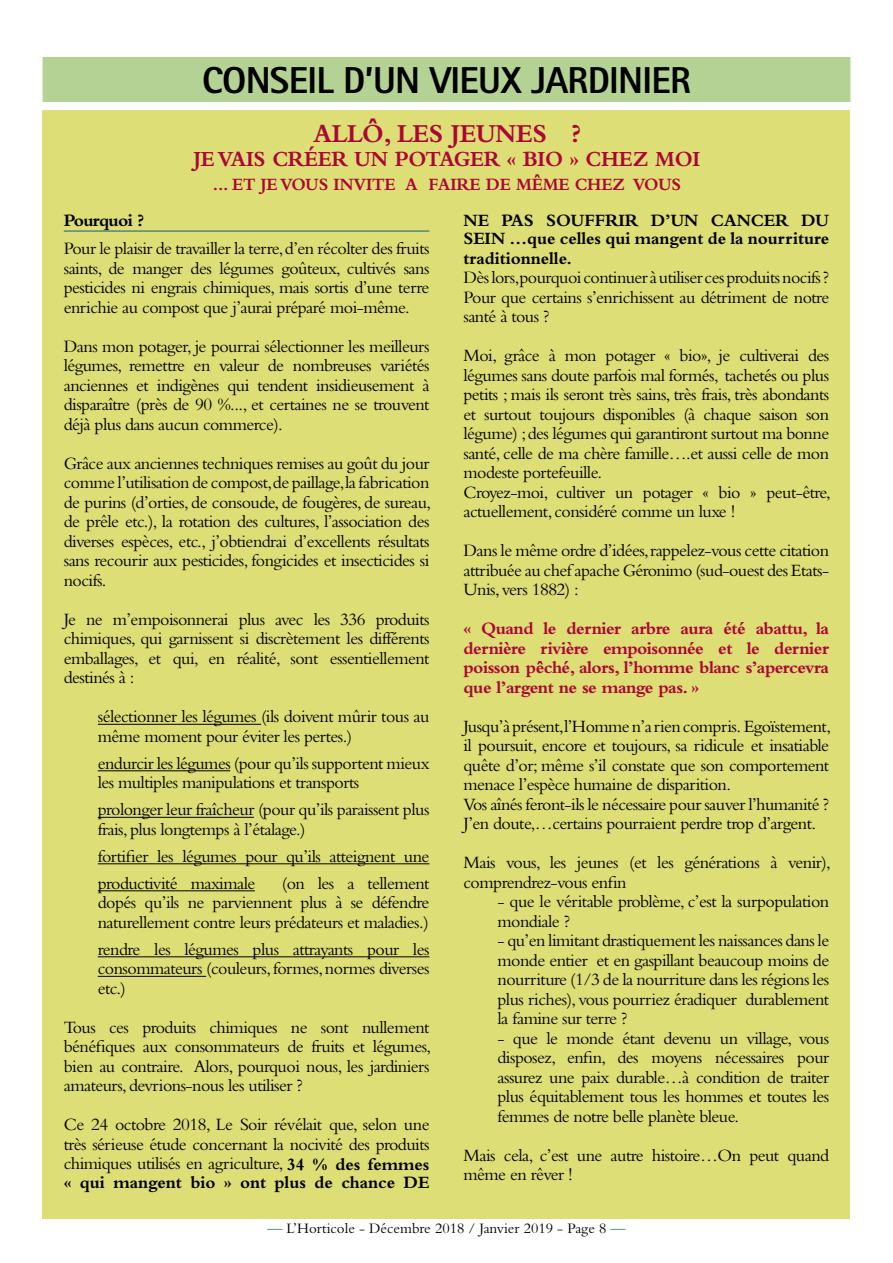
<style>
.page{position:relative;width:893px;height:1263px;background:#fff}
.page>*{position:absolute;margin:0;border:0;box-sizing:border-box;transform-origin:0 0}
.t1{font:800 37.5px "Rotis Sans Serif";letter-spacing:-.02em;color:#000}
.t2{font:700 27px "Bembo";letter-spacing:-.01em;color:#ab0635;scale:.95 1}
.t3{font:700 22.5px "Bembo";letter-spacing:-.01em;color:#ab0635;scale:.95 1}
.t4{font:18px/19.5px "Bembo";letter-spacing:-.03em;color:#000;text-align:justify}
.t5{font:700 18px/19.5px "Bembo";letter-spacing:-.03em;color:#ab0635;text-align:justify}
.t6{font:700 18px/18.8px "Bembo";letter-spacing:-.005em;color:#000;text-align:justify}
.t7{font:700 18px "Bembo";letter-spacing:-.01em;color:#ab0635;scale:.95 1}
.t8{font:700 18px "Bembo";letter-spacing:-.04em;color:#000}
.t9{font:15px "Bembo";color:#000}
.s1{font-weight:700}
.s2{color:#00732f}
</style>
<div class="page">
<div style="left:43px;top:57px;width:807px;height:45px;background:#b4d294"></div>
<div style="left:43px;top:111px;width:807px;height:1108px;background:#ddde76"></div>
<hr style="left:64px;top:231px;width:365px;height:1px;background:#006197">
<hr style="left:98px;top:724px;width:163px;height:1px;background:#000">
<hr style="left:98px;top:770px;width:132px;height:1px;background:#000">
<hr style="left:98px;top:817px;width:156px;height:1px;background:#000">
<hr style="left:98px;top:863px;width:331px;height:1px;background:#000">
<hr style="left:98px;top:890px;width:157px;height:1px;background:#000">
<hr style="left:98px;top:956px;width:331px;height:1px;background:#000">
<hr style="left:98px;top:976px;width:108px;height:1px;background:#000">
<h1 class="t1" style="left:202px;top:57px;width:490px">CONSEIL D’UN VIEUX JARDINIER</h1>
<h2 class="t2" style="left:313px;top:119px;width:283px">ALLÔ, LES JEUNES ?</h2>
<p class="t3" style="left:194px;top:147px;width:535px">JE VAIS CRÉER UN POTAGER « BIO » CHEZ MOI</p>
<p class="t7" style="left:213px;top:175px;width:494px">... ET JE VOUS INVITE A FAIRE DE MÊME CHEZ VOUS</p>
<p class="t8" style="left:64px;top:211px;width:82px">Pourquoi ?</p>
<p class="t4" style="left:64px;top:239px;width:367px">Pour le plaisir de travailler la terre, d’en récolter des fruits saints, de manger des légumes goûteux, cultivés sans pesticides ni engrais chimiques, mais sortis d’une terre enrichie au compost que j’aurai préparé moi-même.</p>
<p class="t4" style="left:64px;top:336px;width:367px">Dans mon potager, je pourrai sélectionner les meilleurs légumes, remettre en valeur de nombreuses variétés anciennes et indigènes qui tendent insidieusement à disparaître (près de 90 %..., et certaines ne se trouvent déjà plus dans aucun commerce).</p>
<p class="t4" style="left:64px;top:453px;width:369px">Grâce aux anciennes techniques remises au goût du jour comme l’utilisation de compost,de paillage,la fabrication de purins (d’orties, de consoude, de fougères, de sureau, de prêle etc.), la rotation des cultures, l’association des diverses espèces, etc., j’obtiendrai d’excellents résultats sans recourir aux pesticides, fongicides et insecticides si nocifs.</p>
<p class="t4" style="left:64px;top:609px;width:367px">Je ne m’empoisonnerai plus avec les 336 produits chimiques, qui garnissent si discrètement les différents emballages, et qui, en réalité, sont essentiellement destinés à :</p>
<p class="t4" style="left:98px;top:707px;width:333px">sélectionner les légumes (ils doivent mûrir tous au même moment pour éviter les pertes.)</p>
<p class="t4" style="left:98px;top:753px;width:333px">endurcir les légumes (pour qu’ils supportent mieux les multiples manipulations et transports</p>
<p class="t4" style="left:98px;top:800px;width:333px">prolonger leur fraîcheur (pour qu’ils paraissent plus frais, plus longtemps à l’étalage.)</p>
<p class="t4" style="left:98px;top:842px;width:333px;line-height:27px">fortifier les légumes pour qu’ils atteignent une productivité maximale</p>
<p class="t4" style="left:98px;top:873px;width:333px;text-indent:184px">(on les a tellement dopés qu’ils ne parviennent plus à se défendre naturellement contre leurs prédateurs et maladies.)</p>
<p class="t4" style="left:98px;top:939px;width:333px">rendre les légumes plus attrayants pour les consommateurs (couleurs, formes, normes diverses etc.)</p>
<p class="t4" style="left:64px;top:1017px;width:369px">Tous ces produits chimiques ne sont nullement bénéfiques aux consommateurs de fruits et légumes, bien au contraire. Alors, pourquoi nous, les jardiniers amateurs, devrions-nous les utiliser ?</p>
<p class="t4" style="left:64px;top:1115px;width:367px;line-height:19px">Ce 24 octobre 2018, Le Soir révélait que, selon une très sérieuse étude concernant la nocivité des produits chimiques utilisés en agriculture, <span class="s1">34 % des femmes « qui mangent bio » ont plus de chance DE</span></p>
<p class="t6" style="left:463px;top:211px;width:367px">NE PAS SOUFFRIR D’UN CANCER DU SEIN …que celles qui mangent de la nourriture traditionnelle.</p>
<p class="t4" style="left:463px;top:268px;width:367px">Dès lors,pourquoi continuer à utiliser ces produits nocifs ?<br>Pour que certains s’enrichissent au détriment de notre santé à tous ?</p>
<p class="t4" style="left:463px;top:346px;width:369px;text-align:left">Moi, grâce à mon potager « bio», je cultiverai des légumes sans doute parfois mal formés, tachetés ou plus petits ; mais ils seront très sains, très frais, très abondants et surtout toujours disponibles (à chaque saison son légume) ; des légumes qui garantiront surtout ma bonne santé, celle de ma chère famille….et aussi celle de mon modeste portefeuille.<br>Croyez-moi, cultiver un potager « bio » peut-être, actuellement, considéré comme un luxe !</p>
<p class="t4" style="left:463px;top:541px;width:367px">Dans le même ordre d’idées, rappelez-vous cette citation attribuée au chef apache Géronimo (sud-ouest des Etats-Unis, vers 1882) :</p>
<p class="t5" style="left:463px;top:619px;width:367px">« Quand le dernier arbre aura été abattu, la dernière rivière empoisonnée et le dernier poisson pêché, alors, l’homme blanc s’apercevra que l’argent ne se mange pas. »</p>
<p class="t4" style="left:463px;top:716px;width:369px;text-align:left">Jusqu’à présent,l’Homme n’a rien compris. Egoïstement, il poursuit, encore et toujours, sa ridicule et insatiable quête d’or; même s’il constate que son comportement menace l’espèce humaine de disparition.<br>Vos aînés feront-ils le nécessaire pour sauver l’humanité ?<br>J’en doute,…certains pourraient perdre trop d’argent.</p>
<p class="t4" style="left:463px;top:853px;width:369px">Mais vous, les jeunes (et les générations à venir), comprendrez-vous enfin</p>
<p class="t4" style="left:497px;top:892px;width:333px">- que le véritable problème, c’est la surpopulation mondiale ?</p>
<p class="t4" style="left:497px;top:931px;width:333px">- qu’en limitant drastiquement les naissances dans le monde entier et en gaspillant beaucoup moins de nourriture (1/3 de la nourriture dans les régions les plus riches), vous pourriez éradiquer durablement la famine sur terre ?</p>
<p class="t4" style="left:497px;top:1028px;width:333px">- que le monde étant devenu un village, vous disposez, enfin, des moyens nécessaires pour assurez une paix durable…à condition de traiter plus équitablement tous les hommes et toutes les femmes de notre belle planète bleue.</p>
<p class="t4" style="left:463px;top:1145px;width:367px">Mais cela, c’est une autre histoire…On peut quand même en rêver !</p>
<p class="t9" style="left:267px;top:1219px;width:360px"><span class="s2">—</span> L’Horticole - Décembre 2018 / Janvier 2019 - Page 8 <span class="s2">—</span></p>
</div>
